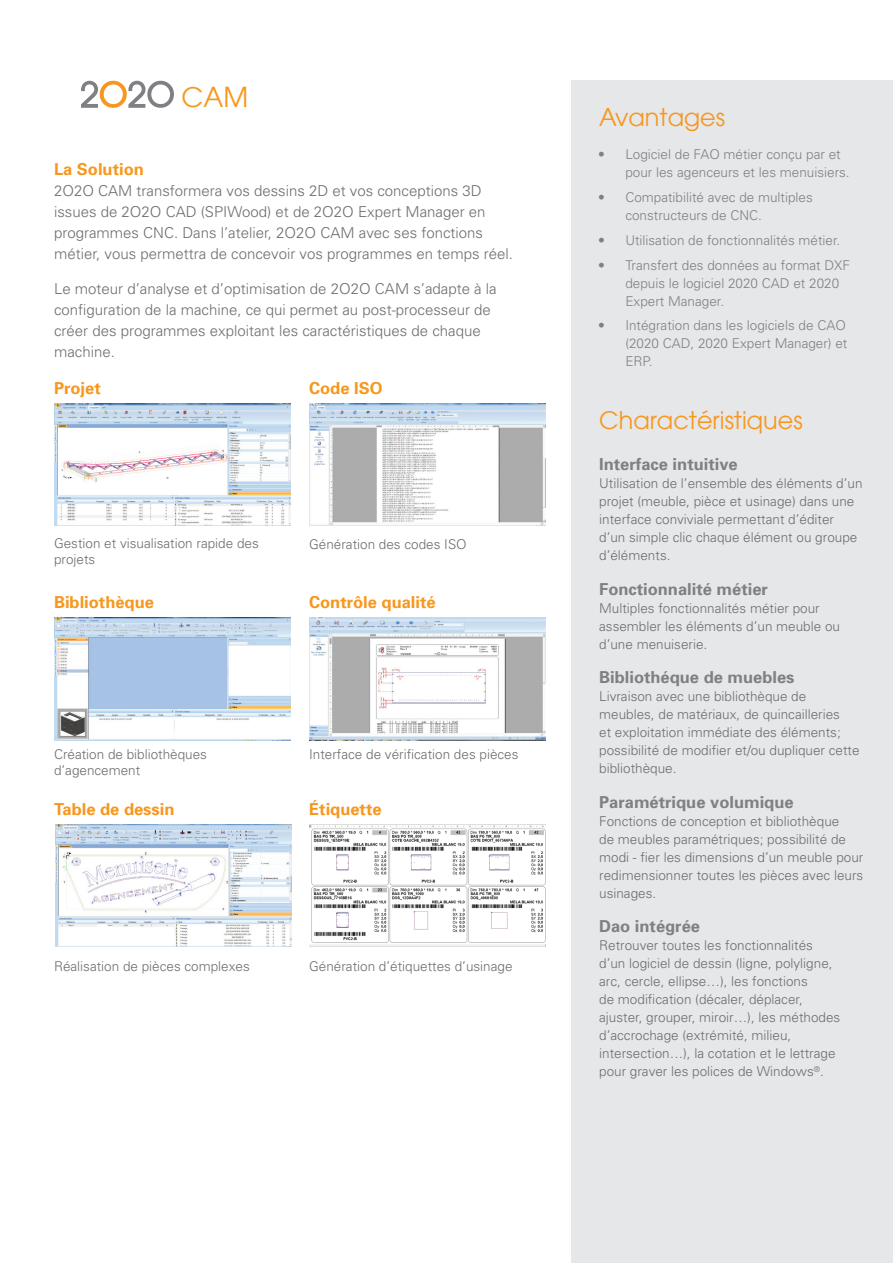
<style>
.page{position:relative;width:893px;height:1263px;background:#fff}
.page>*{position:absolute;margin:0;border:0;box-sizing:border-box;transform-origin:0 0}
.t1{font:27px "Avant Garde";color:#f7971d}
.t2{font:24px "Avant Garde";color:#f7971d}
.t3{font:700 16.5px "Univers";color:#7e8083}
.t4{font:700 16.5px "Univers";color:#f7971d}
.t5{font:300 15px/21px "Univers";color:#6c6d70}
.t6{font:300 13.5px/18px "Univers";color:#6c6d70}
.t7{font:300 13.5px/18px "Univers";color:#7e8083}
</style>
<div class="page">
<div style="left:572px;top:81px;width:321px;height:1182px;background:#e6e7e9"></div>
<svg style="left:81px;top:81px;width:93px;height:27px"></svg>
<img style="left:54px;top:404px;width:236px;height:121px">
<img style="left:54px;top:617px;width:236px;height:123px">
<img style="left:56px;top:824px;width:236px;height:123px">
<img style="left:309px;top:404px;width:236px;height:121px">
<img style="left:309px;top:617px;width:236px;height:123px">
<img style="left:309px;top:825px;width:236px;height:122px">
<h1 class="t1" style="left:182px;top:82px;width:68px">CAM</h1>
<p class="t4" style="left:54px;top:159px;width:91px">La Solution</p>
<p class="t5" style="left:54px;top:180px;width:461px">2O2O CAM transformera vos dessins 2D et vos conceptions 3D issues de 2O2O CAD (SPIWood) et de 2O2O Expert Manager en programmes CNC. Dans l’atelier, 2O2O CAM avec ses fonctions métier, vous permettra de concevoir vos programmes en temps réel.</p>
<p class="t5" style="left:54px;top:278px;width:444px">Le moteur d’analyse et d’optimisation de 2O2O CAM s’adapte à la configuration de la machine, ce qui permet au post-processeur de créer des programmes exploitant les caractéristiques de chaque machine.</p>
<p class="t4" style="left:54px;top:378px;width:48px">Projet</p>
<p class="t4" style="left:309px;top:378px;width:75px">Code ISO</p>
<p class="t6" style="left:54px;top:535px;width:206px;line-height:16.5px">Gestion et visualisation rapide des projets</p>
<p class="t4" style="left:54px;top:592px;width:101px">Bibliothèque</p>
<p class="t6" style="left:309px;top:536px;width:159px">Génération des codes ISO</p>
<p class="t4" style="left:309px;top:592px;width:128px">Contrôle qualité</p>
<p class="t6" style="left:54px;top:746px;width:155px;line-height:16.5px">Création de bibliothèques d’agencement</p>
<p class="t4" style="left:54px;top:799px;width:122px">Table de dessin</p>
<p class="t6" style="left:309px;top:745px;width:211px">Interface de vérification des pièces</p>
<p class="t4" style="left:309px;top:799px;width:74px">Étiquette</p>
<p class="t6" style="left:54px;top:957px;width:197px">Réalisation de pièces complexes</p>
<p class="t6" style="left:309px;top:957px;width:205px">Génération d’étiquettes d’usinage</p>
<h2 class="t2" style="left:599px;top:103px;width:127px">Avantages</h2>
<p class="t7" style="left:625px;top:146px;width:226px;text-indent:-27px">• Logiciel de FAO métier conçu par et pour les agenceurs et les menuisiers.</p>
<p class="t7" style="left:625px;top:188px;width:189px;text-indent:-27px">• Compatibilité avec de multiples constructeurs de CNC.</p>
<p class="t7" style="left:598px;top:231px;width:244px">• Utilisation de fonctionnalités métier.</p>
<p class="t7" style="left:625px;top:256px;width:226px;text-indent:-27px">• Transfert des données au format DXF depuis le logiciel 2020 CAD et 2020<br>Expert Manager.</p>
<p class="t7" style="left:625px;top:317px;width:224px;text-align:justify;text-indent:-27px">• Intégration dans les logiciels de CAO (2020 CAD, 2020 Expert Manager) et ERP.</p>
<h2 class="t2" style="left:599px;top:406px;width:205px">Charactéristiques</h2>
<p class="t3" style="left:599px;top:454px;width:140px">Interface intuitive</p>
<p class="t6" style="left:599px;top:474px;width:265px">Utilisation de l’ensemble des éléments d’un projet (meuble, pièce et usinage) dans une interface conviviale permettant d’éditer d’un simple clic chaque élément ou groupe d’éléments.</p>
<p class="t3" style="left:599px;top:579px;width:170px">Fonctionnalité métier</p>
<p class="t6" style="left:599px;top:599px;width:242px">Multiples fonctionnalités métier pour assembler les éléments d’un meuble ou d’une menuiserie.</p>
<p class="t3" style="left:599px;top:667px;width:197px">Bibliothéque de muebles</p>
<p class="t6" style="left:599px;top:687px;width:262px">Livraison avec une bibliothèque de meubles, de matériaux, de quincailleries<br>et exploitation immédiate des éléments; possibilité de modifier et/ou dupliquer cette bibliothèque.</p>
<p class="t3" style="left:599px;top:792px;width:196px">Paramétrique volumique</p>
<p class="t6" style="left:599px;top:812px;width:266px">Fonctions de conception et bibliothèque<br>de meubles paramétriques; possibilité de modi - fier les dimensions d’un meuble pour redimensionner toutes les pièces avec leurs usinages.</p>
<p class="t3" style="left:599px;top:916px;width:102px">Dao intégrée</p>
<p class="t6" style="left:599px;top:936px;width:243px">Retrouver toutes les fonctionnalités d’un logiciel de dessin (ligne, polyligne, arc, cercle, ellipse…), les fonctions<br>de modification (décaler, déplacer, ajuster, grouper, miroir…), les méthodes d’accrochage (extrémité, milieu, intersection…), la cotation et le lettrage pour graver les polices de Windows<sup>®</sup>.</p>
</div>
